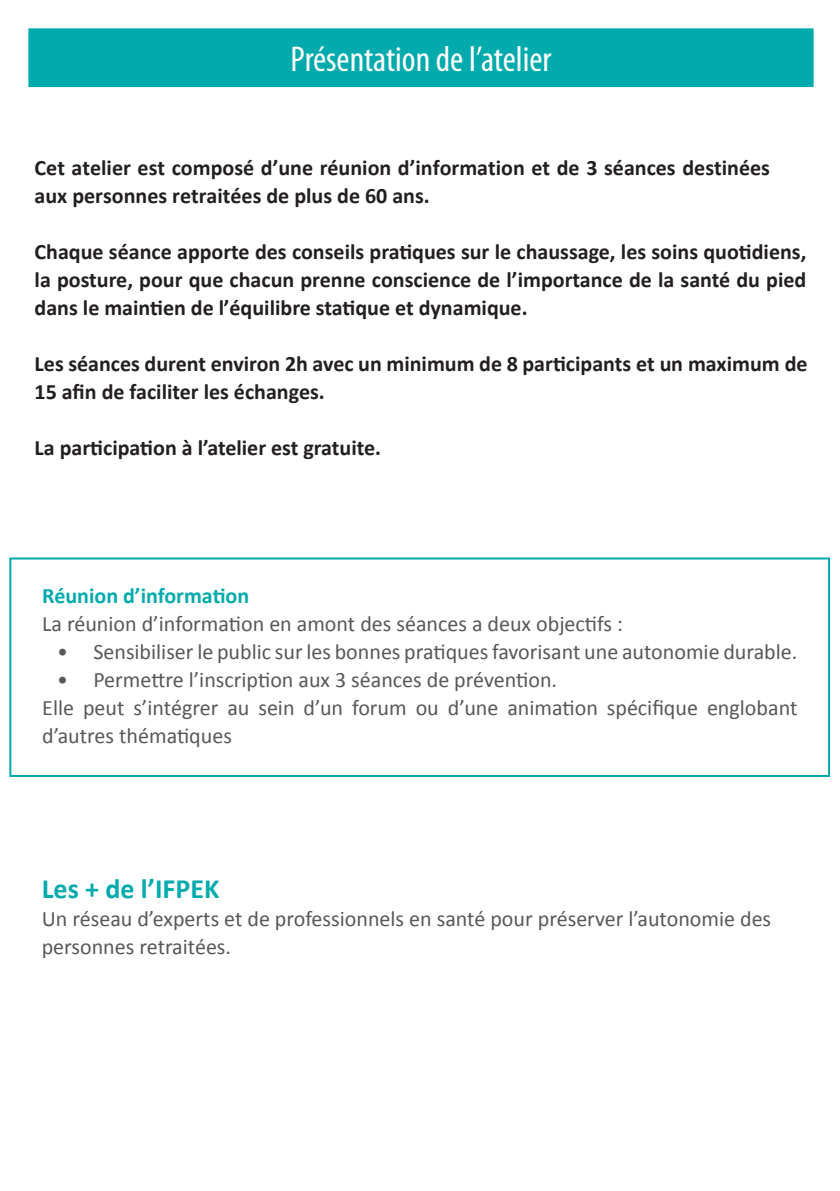
<style>
.page{position:relative;width:840px;height:1191px;background:#fff}
.page>*{position:absolute;margin:0;border:0;box-sizing:border-box;transform-origin:0 0}
.t1{font:condensed 36px "Myriad Pro";color:#fff}
.t2{font:700 28px "Calibri";color:#00aaad}
.t3{font:700 22px/28px "Calibri";color:#231f20}
.t4{font:22px/28px "Calibri";color:#57585a}
.t5{font:700 22px "Calibri";color:#00aaad}
</style>
<div class="page">
<div style="left:29px;top:29px;width:783px;height:57px;background:#00aaad"></div>
<div style="left:28px;top:28px;width:785px;height:59px;border:2px solid #00aaad"></div>
<div style="left:9px;top:557px;width:820px;height:220px;border:2px solid #00aaad"></div>
<p class="t1" style="left:290px;top:38px;width:262px">Présentation de l’atelier</p>
<p class="t3" style="left:35px;top:154px;width:736px">Cet atelier est composé d’une réunion d’information et de 3 séances destinées aux personnes retraitées de plus de 60 ans.</p>
<p class="t3" style="left:35px;top:238px;width:772px;text-align:justify">Chaque séance apporte des conseils pratiques sur le chaussage, les soins quotidiens, la posture, pour que chacun prenne conscience de l’importance de la santé du pied dans le maintien de l’équilibre statique et dynamique.</p>
<p class="t3" style="left:35px;top:350px;width:774px">Les séances durent environ 2h avec un minimum de 8 participants et un maximum de<br>15 afin de faciliter les échanges.</p>
<p class="t3" style="left:35px;top:434px;width:348px">La participation à l’atelier est gratuite.</p>
<p class="t5" style="left:42px;top:582px;width:208px">Réunion d’information</p>
<p class="t4" style="left:42px;top:610px;width:582px">La réunion d’information en amont des séances a deux objectifs :</p>
<p class="t4" style="left:57px;top:638px;width:741px">• Sensibiliser le public sur les bonnes pratiques favorisant une autonomie durable.</p>
<p class="t4" style="left:57px;top:666px;width:501px">• Permettre l’inscription aux 3 séances de prévention.</p>
<p class="t4" style="left:42px;top:694px;width:756px">Elle peut s’intégrer au sein d’un forum ou d’une animation spécifique englobant d’autres thématiques</p>
<p class="t2" style="left:42px;top:871px;width:179px">Les + de l’IFPEK</p>
<p class="t4" style="left:42px;top:905px;width:730px">Un réseau d’experts et de professionnels en santé pour préserver l’autonomie des personnes retraitées.</p>
</div>
